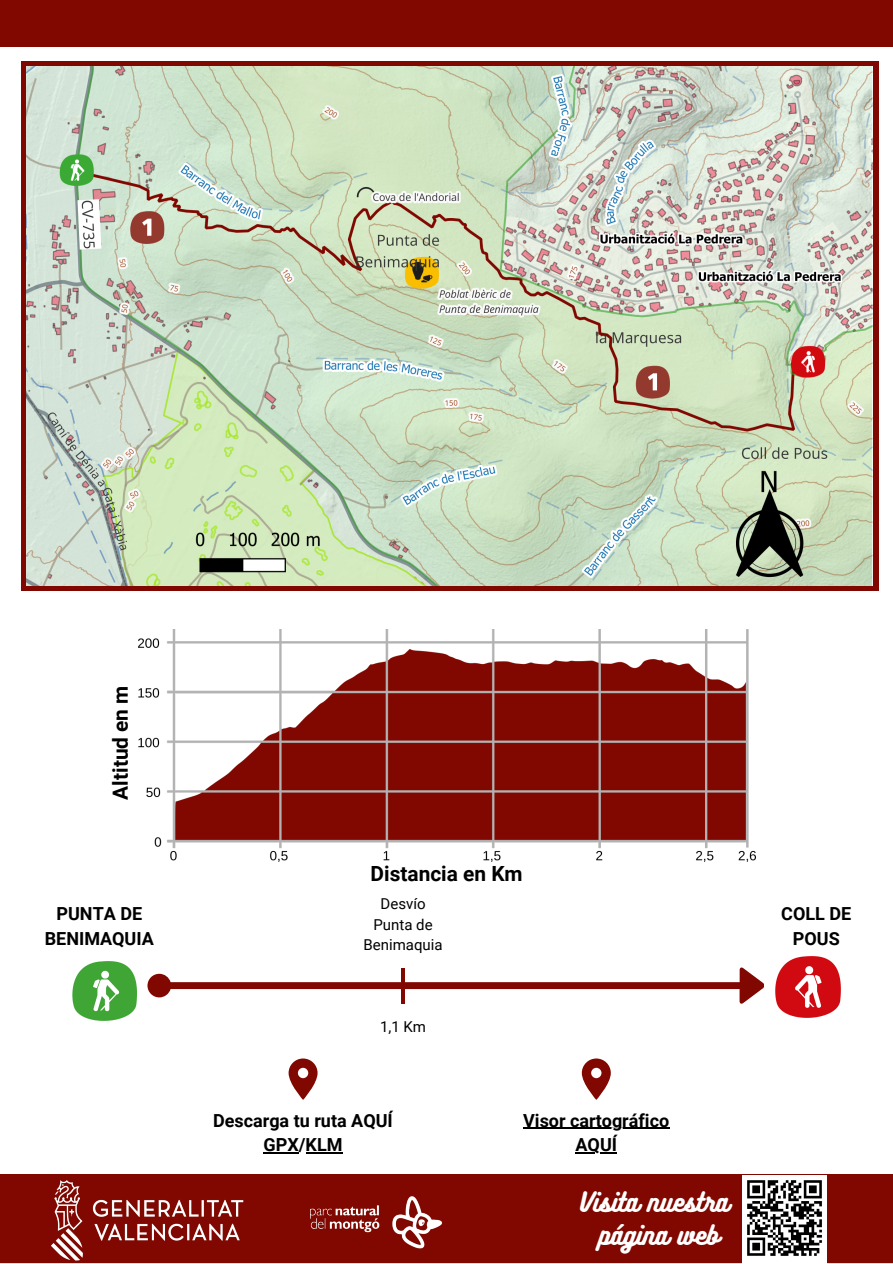
<style>
.page{position:relative;width:893px;height:1264px;background:#fff}
.page>*{position:absolute;margin:0;border:0;box-sizing:border-box;transform-origin:0 0}
.t1{font:24px/32.7px "Bukhari Script";color:#fff;text-align:center}
.t2{font:700 20.85px "Roboto";color:#000}
.t3{font:700 18px/24.8px "Roboto";color:#000;text-align:center}
.t4{font:15px/20.2px "Roboto";color:#000;text-align:center}
</style>
<div class="page">
<div style="left:21px;top:62px;width:857px;height:529px;background:#800800"></div>
<img style="left:26px;top:66px;width:846px;height:519px">
<div style="left:0;top:0;width:892px;height:46px;background:#800800"></div>
<hr style="left:401px;top:968px;width:3px;height:36px;background:#800800">
<div style="left:0;top:1174px;width:892px;height:88px;background:#800800"></div>
<img style="left:742px;top:1259px;width:84px;height:3px">
<svg style="left:288px;top:1058px;width:29px;height:41px"></svg>
<svg style="left:581px;top:1058px;width:29px;height:41px"></svg>
<img style="left:742px;top:1175px;width:84px;height:84px">
<img style="left:138px;top:629px;width:617px;height:232px">
<hr style="left:263px;top:1152px;width:36px;height:1px;background:#000">
<hr style="left:305px;top:1152px;width:37px;height:1px;background:#000">
<hr style="left:523px;top:1127px;width:146px;height:1px;background:#000">
<hr style="left:575px;top:1152px;width:42px;height:1px;background:#000">
<img style="left:72px;top:961px;width:64px;height:59px">
<img style="left:775px;top:956px;width:65px;height:61px">
<svg style="left:147px;top:967px;width:617px;height:36px"></svg>
<img style="left:39px;top:1180px;width:424px;height:83px">
<p class="t2" style="left:109px;top:799px;width:115px;rotate:-90deg">Altitud en m</p>
<p class="t3" style="left:45px;top:901px;width:110px">PUNTA DE<br>BENIMAQUIA</p>
<p class="t2" style="left:370px;top:861px;width:153px">Distancia en Km</p>
<h2 class="t4" style="left:363px;top:894px;width:81px">Desvío<br>Punta de<br>Benimaquia</h2>
<p class="t4" style="left:380px;top:1016px;width:48px">1,1 Km</p>
<p class="t3" style="left:213px;top:1108px;width:181px">Descarga tu ruta AQUÍ<br>GPX/KLM</p>
<p class="t3" style="left:523px;top:1108px;width:148px">Visor cartográfico</p>
<h4 class="t3" style="left:575px;top:1132px;width:43px">AQUÍ</h4>
<p class="t1" style="left:579px;top:1184px;width:150px">Visita nuestra página web</p>
<h3 class="t3" style="left:781px;top:901px;width:71px">COLL DE<br>POUS</h3>
</div>
